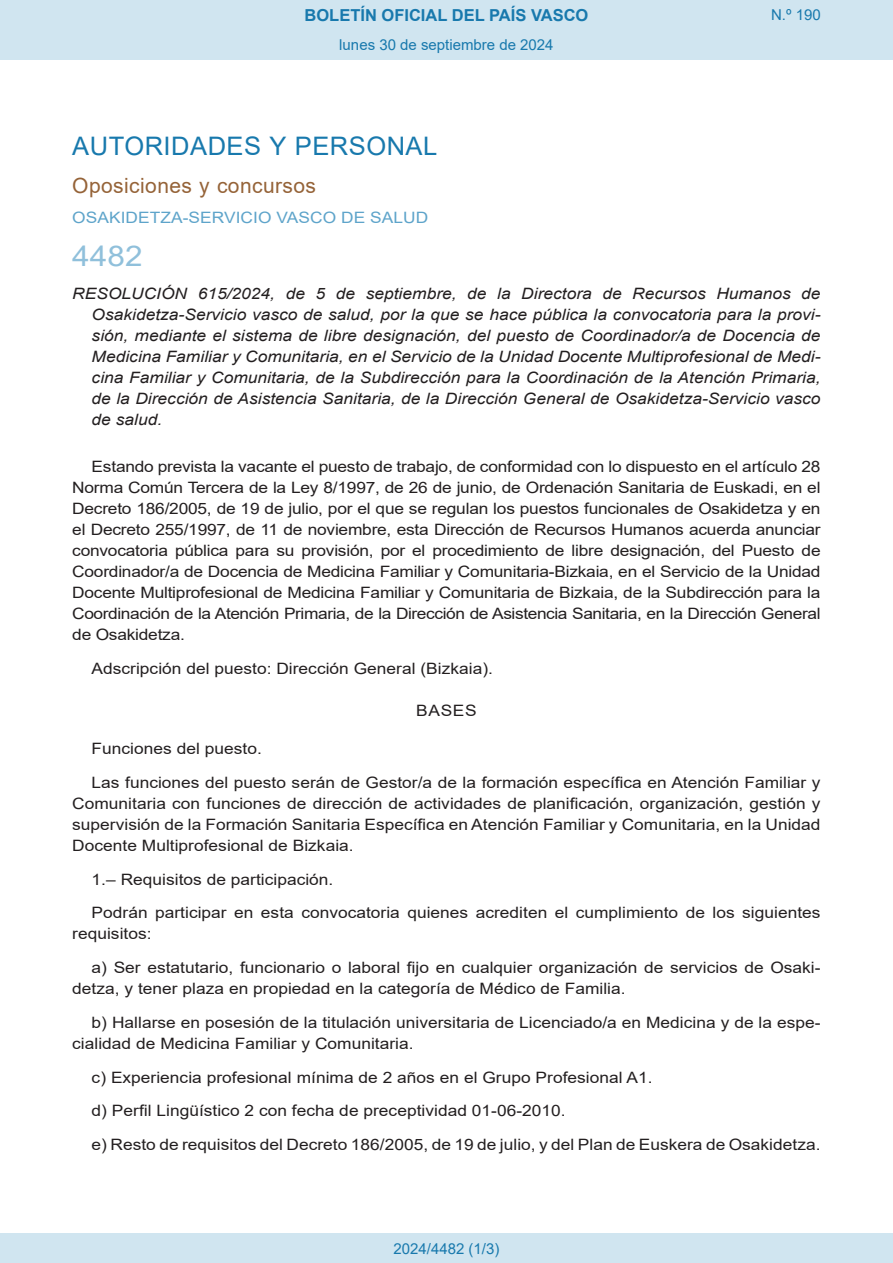
<style>
.page{position:relative;width:893px;height:1263px;background:#fff}
.page>*{position:absolute;margin:0;border:0;box-sizing:border-box;transform-origin:0 0}
.BOPVOrden{font:28.5px "Arial";color:#90c0db;scale:1.11 1}
.BOPVSeccion{font:25.5px "Arial";letter-spacing:.02em;color:#1879ad}
.BOPVSubseccion{font:21px "Arial";letter-spacing:.02em;color:#956338}
.t1{font:700 16.5px "Arial";color:#1879ad}
.BOPVDetalle{font:15.6px/21px "Arial";color:#231f20;scale:1.11 1}
.BOPVTitulo{font:italic 15.6px/21px "Arial";color:#231f20;text-align:justify;scale:1.11 1}
.BOPVOrganismo{font:15.6px "Arial";letter-spacing:.005em;color:#5ea4ca;scale:1.11 1}
.BOPVClave{font:15.6px "Arial";letter-spacing:.035em;color:#231f20;scale:1.11 1}
.Paginacion_Centro{font:15px "Arial";color:#1879ad}
</style>
<div class="page">
<div style="left:0;top:0;width:893px;height:60px;background:#d0e5f0"></div>
<div style="left:0;top:1233px;width:893px;height:30px;background:#d0e5f0"></div>
<p class="t1" style="left:305px;top:3px;width:285px">BOLETÍN OFICIAL DEL PAÍS VASCO</p>
<p class="Paginacion_Centro" style="left:339px;top:35px;width:216px">lunes 30 de septiembre de 2024</p>
<p class="Paginacion_Centro" style="left:771px;top:5px;width:51px">N.º 190</p>
<p class="BOPVSeccion" style="left:72px;top:128px;width:366px">AUTORIDADES Y PERSONAL</p>
<p class="BOPVSubseccion" style="left:72px;top:171px;width:245px">Oposiciones y concursos</p>
<p class="BOPVOrganismo" style="left:72px;top:207px;width:322px">OSAKIDETZA-SERVICIO VASCO DE SALUD</p>
<p class="BOPVOrden" style="left:72px;top:236px;width:65px">4482</p>
<p class="BOPVTitulo" style="left:92px;top:284px;width:658px;text-indent:-19px">RESOLUCIÓN 615/2024, de 5 de septiembre, de la Directora de Recursos Humanos de Osakidetza-Servicio vasco de salud, por la que se hace pública la convocatoria para la provi&shy;sión, mediante el sistema de libre designación, del puesto de Coordinador/a de Docencia de Medicina Familiar y Comunitaria, en el Servicio de la Unidad Docente Multiprofesional de Medi&shy;cina Familiar y Comunitaria, de la Subdirección para la Coordinación de la Atención Primaria, de la Dirección de Asistencia Sanitaria, de la Dirección General de Osakidetza-Servicio vasco de salud.</p>
<p class="BOPVDetalle" style="left:72px;top:456px;width:676px;text-align:justify;text-indent:19px">Estando prevista la vacante el puesto de trabajo, de conformidad con lo dispuesto en el artículo 28<br>Norma Común Tercera de la Ley 8/1997, de 26 de junio, de Ordenación Sanitaria de Euskadi, en el Decreto 186/2005, de 19 de julio, por el que se regulan los puestos funcionales de Osakidetza y en el Decreto 255/1997, de 11 de noviembre, esta Dirección de Recursos Humanos acuerda anunciar convocatoria pública para su provisión, por el procedimiento de libre designación, del Puesto de Coordinador/a de Docencia de Medicina Familiar y Comunitaria-Bizkaia, en el Servicio de la Unidad Docente Multiprofesional de Medicina Familiar y Comunitaria de Bizkaia, de la Subdirección para la Coordinación de la Atención Primaria, de la Dirección de Asistencia Sanitaria, en la Dirección General de Osakidetza.</p>
<p class="BOPVDetalle" style="left:92px;top:658px;width:363px">Adscripción del puesto: Dirección General (Bizkaia).</p>
<p class="BOPVClave" style="left:416px;top:700px;width:56px">BASES</p>
<p class="BOPVDetalle" style="left:92px;top:738px;width:155px">Funciones del puesto.</p>
<p class="BOPVDetalle" style="left:72px;top:772px;width:676px;text-align:justify;text-indent:19px">Las funciones del puesto serán de Gestor/a de la formación específica en Atención Familiar y Comunitaria con funciones de dirección de actividades de planificación, organización, gestión y supervisión de la Formación Sanitaria Específica en Atención Familiar y Comunitaria, en la Unidad Docente Multiprofesional de Bizkaia.</p>
<p class="BOPVDetalle" style="left:92px;top:868px;width:219px">1.– Requisitos de participación.</p>
<p class="BOPVDetalle" style="left:72px;top:902px;width:676px;text-indent:19px">Podrán participar en esta convocatoria quienes acrediten el cumplimiento de los siguientes requisitos:</p>
<p class="BOPVDetalle" style="left:72px;top:957px;width:676px;text-indent:19px">a) Ser estatutario, funcionario o laboral fijo en cualquier organización de servicios de Osaki&shy;detza, y tener plaza en propiedad en la categoría de Médico de Familia.</p>
<p class="BOPVDetalle" style="left:72px;top:1012px;width:676px;text-indent:19px">b) Hallarse en posesión de la titulación universitaria de Licenciado/a en Medicina y de la espe&shy;cialidad de Medicina Familiar y Comunitaria.</p>
<p class="BOPVDetalle" style="left:92px;top:1066px;width:507px">c) Experiencia profesional mínima de 2 años en el Grupo Profesional A1.</p>
<p class="BOPVDetalle" style="left:92px;top:1100px;width:428px">d) Perfil Lingüístico 2 con fecha de preceptividad 01-06-2010.</p>
<p class="BOPVDetalle" style="left:92px;top:1134px;width:658px">e) Resto de requisitos del Decreto 186/2005, de 19 de julio, y del Plan de Euskera de Osakidetza.</p>
<p class="Paginacion_Centro" style="left:393px;top:1238px;width:107px">2024/4482 (1/3)</p>
</div>
